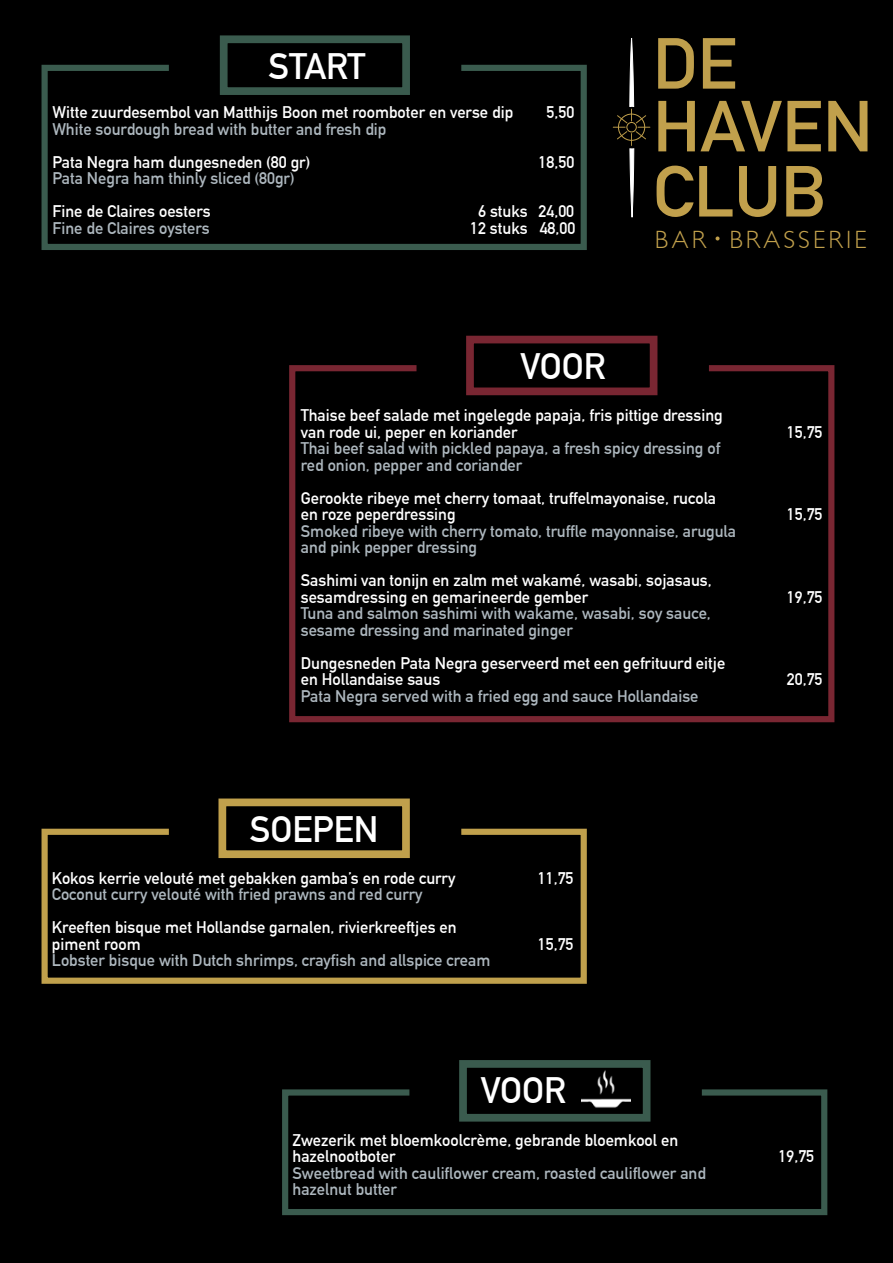
<style>
.page{position:relative;width:893px;height:1263px;background:#000}
.page>*{position:absolute;margin:0;border:0;box-sizing:border-box;transform-origin:0 0}
.t1{font:700 70.95px "DIN Alternate";color:#c1a04c}
.t2{font:700 70.95px "DIN Alternate";color:#bf9f4c}
.t3{font:700 36px "DIN Alternate";color:#fff}
.t4{font:300 25.05px "Gill Sans";letter-spacing:.13em;color:#c1a04c}
.t5{font:700 16.5px/16.5px "DIN Alternate";color:#fff}
.t6{font:700 16.5px/16.5px "DIN Alternate";color:#adb7be}
</style>
<div class="page">
<svg style="left:613px;top:38px;width:37px;height:180px"></svg>
<svg style="left:715px;top:236px;width:5px;height:4px"></svg>
<svg style="left:41px;top:828px;width:546px;height:156px"></svg>
<div style="left:218px;top:798px;width:192px;height:60px;border:8px solid #c0a04c"></div>
<div style="left:220px;top:35px;width:190px;height:60px;border:8px solid #3a5b4e"></div>
<svg style="left:41px;top:62px;width:546px;height:188px"></svg>
<svg style="left:289px;top:362px;width:546px;height:361px"></svg>
<div style="left:466px;top:336px;width:191px;height:59px;border:8px solid #792632"></div>
<svg style="left:282px;top:1086px;width:546px;height:130px"></svg>
<div style="left:459px;top:1060px;width:191px;height:61px;border:8px solid #3a5b4e"></div>
<img style="left:581px;top:1064px;width:50px;height:47px">
<h2 class="t3" style="left:268px;top:39px;width:99px">START</h2>
<p class="t5" style="left:53px;top:103px;width:462px">Witte zuurdesembol van Matthijs Boon met roomboter en verse dip</p>
<p class="t5" style="left:546px;top:103px;width:29px">5,50</p>
<p class="t6" style="left:53px;top:120px;width:335px">White sourdough bread with butter and fresh dip</p>
<p class="t5" style="left:53px;top:153px;width:259px">Pata Negra ham dungesneden (80 gr)</p>
<p class="t5" style="left:539px;top:153px;width:37px">18,50</p>
<p class="t6" style="left:53px;top:169px;width:244px">Pata Negra ham thinly sliced (80gr)</p>
<p class="t5" style="left:53px;top:202px;width:160px">Fine de Claires oesters</p>
<p class="t5" style="left:478px;top:202px;width:98px">6 stuks 24,00</p>
<p class="t6" style="left:53px;top:219px;width:159px">Fine de Claires oysters</p>
<p class="t5" style="left:470px;top:219px;width:107px">12 stuks 48,00</p>
<h1 class="t2" style="left:653px;top:10px;width:86px">DE</h1>
<h1 class="t1" style="left:653px;top:72px;width:222px">HAVEN</h1>
<h1 class="t1" style="left:653px;top:138px;width:174px">CLUB</h1>
<h3 class="t4" style="left:655px;top:220px;width:213px">BAR BRASSERIE</h3>
<h2 class="t3" style="left:520px;top:339px;width:87px">VOOR</h2>
<p class="t5" style="left:301px;top:406px;width:423px">Thaise beef salade met ingelegde papaja, fris pittige dressing van rode ui, peper en koriander</p>
<p class="t6" style="left:301px;top:439px;width:421px">Thai beef salad with pickled papaya, a fresh spicy dressing of red onion, pepper and coriander</p>
<p class="t5" style="left:301px;top:488px;width:417px">Gerookte ribeye met cherry tomaat, truffelmayonaise, rucola en roze peperdressing</p>
<p class="t6" style="left:301px;top:521px;width:437px">Smoked ribeye with cherry tomato, truffle mayonnaise, arugula and pink pepper dressing</p>
<p class="t5" style="left:301px;top:571px;width:412px">Sashimi van tonijn en zalm met wakamé, wasabi, sojasaus, sesamdressing en gemarineerde gember</p>
<p class="t6" style="left:301px;top:604px;width:412px">Tuna and salmon sashimi with wakame, wasabi, soy sauce, sesame dressing and marinated ginger</p>
<p class="t5" style="left:301px;top:653px;width:426px">Dungesneden Pata Negra geserveerd met een gefrituurd eitje en Hollandaise saus</p>
<p class="t6" style="left:301px;top:686px;width:399px">Pata Negra served with a fried egg and sauce Hollandaise</p>
<h2 class="t3" style="left:250px;top:801px;width:130px">SOEPEN</h2>
<p class="t5" style="left:52px;top:868px;width:405px">Kokos kerrie velouté met gebakken gamba’s en rode curry</p>
<p class="t5" style="left:538px;top:868px;width:37px">11,75</p>
<p class="t6" style="left:52px;top:885px;width:372px">Coconut curry velouté with fried prawns and red curry</p>
<p class="t5" style="left:52px;top:918px;width:406px">Kreeften bisque met Hollandse garnalen, rivierkreeftjes en piment room</p>
<p class="t5" style="left:538px;top:934px;width:37px">15,75</p>
<p class="t6" style="left:52px;top:951px;width:440px">Lobster bisque with Dutch shrimps, crayfish and allspice cream</p>
<h2 class="t3" style="left:481px;top:1063px;width:87px">VOOR</h2>
<p class="t5" style="left:292px;top:1131px;width:387px">Zwezerik met bloemkoolcrème, gebrande bloemkool en hazelnootboter</p>
<p class="t6" style="left:292px;top:1164px;width:415px">Sweetbread with cauliflower cream, roasted cauliflower and hazelnut butter</p>
<p class="t5" style="left:787px;top:422px;width:37px">15,75</p>
<p class="t5" style="left:787px;top:505px;width:37px">15,75</p>
<p class="t5" style="left:787px;top:587px;width:37px">19,75</p>
<p class="t5" style="left:787px;top:670px;width:37px">20,75</p>
<p class="t5" style="left:779px;top:1147px;width:37px">19,75</p>
</div>
